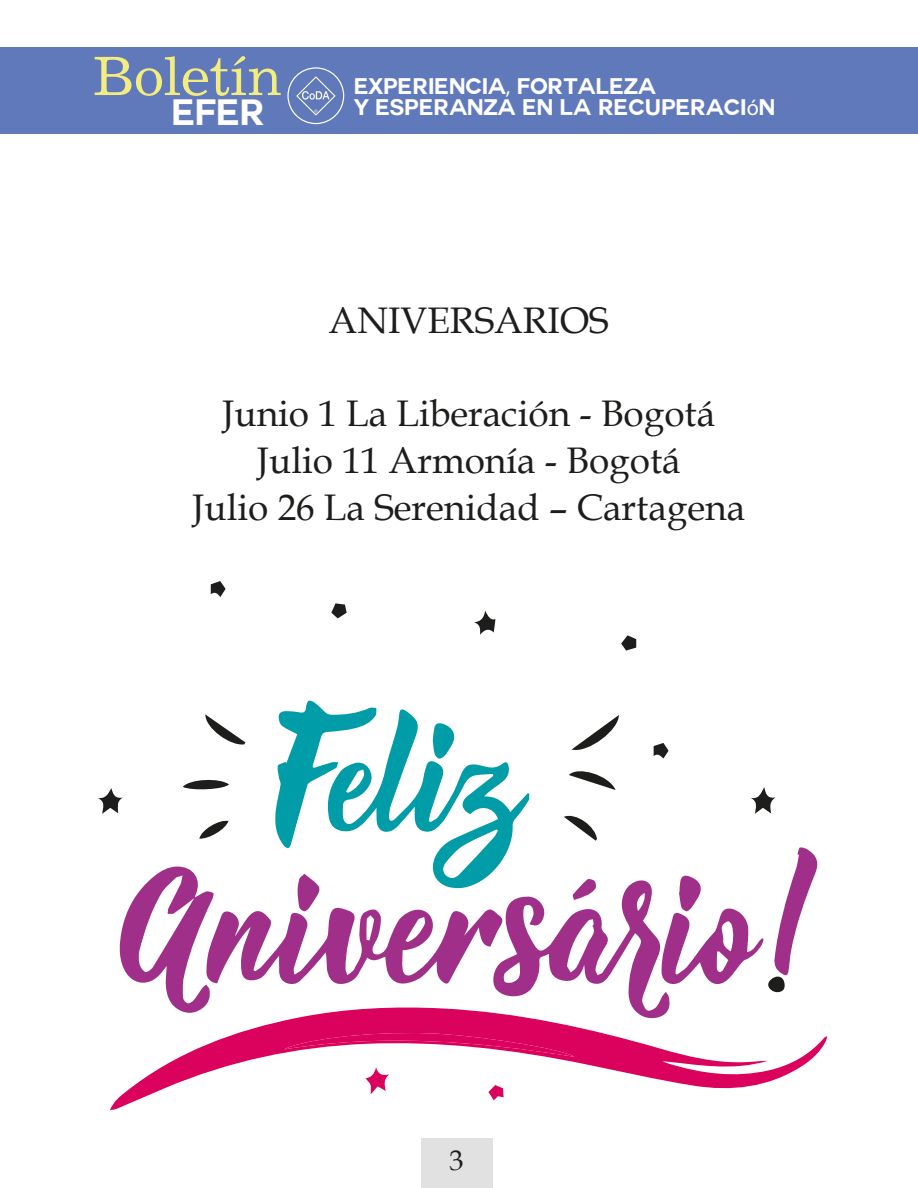
<style>
.page{position:relative;width:918px;height:1188px;background:#fff}
.page>*{position:absolute;margin:0;border:0;box-sizing:border-box;transform-origin:0 0}
.t1{font:52.65px "News 702 BT";color:#f3ec7e}
.t2{font:37.05px/47px "Book Antiqua";color:#1d1d1b;text-align:center}
.t3{font:700 35.7px "Couture";color:#fff}
.t4{font:28.65px "Book Antiqua";color:#1d1d1b}
.t5{font:700 22.05px/20.5px "Couture";color:#fff}
.s1{font-family:"Myriad Pro";font-weight:400}
</style>
<div class="page">
<div style="left:0;top:48px;width:918px;height:86px;background:#6079bb"></div>
<svg style="left:287px;top:67px;width:57px;height:57px"></svg>
<div style="left:421px;top:1138px;width:71px;height:50px;background:#e1e1e1"></div>
<svg style="left:110px;top:1019px;width:717px;height:91px"></svg>
<svg style="left:365px;top:1067px;width:24px;height:27px"></svg>
<svg style="left:474px;top:611px;width:21px;height:24px"></svg>
<svg style="left:98px;top:700px;width:720px;height:319px"></svg>
<svg style="left:211px;top:581px;width:15px;height:16px"></svg>
<svg style="left:331px;top:603px;width:16px;height:15px"></svg>
<svg style="left:621px;top:635px;width:15px;height:16px"></svg>
<svg style="left:488px;top:1085px;width:16px;height:15px"></svg>
<svg style="left:284px;top:1031px;width:291px;height:26px"></svg>
<h1 class="t1" style="left:93px;top:44px;width:191px">Boletín</h1>
<p class="t3" style="left:172px;top:96px;width:95px">EFER</p>
<p class="t5" style="left:354px;top:76px;width:423px">EXPERIENCIA<span class="s1">,</span> FORTALEZA<br>Y ESPERANZA EN LA RECUPERACI<span class="s1">ó</span>N</p>
<p class="t2" style="left:329px;top:296px;width:282px">ANIVERSARIOS</p>
<p class="t2" style="left:192px;top:390px;width:555px">Junio 1 La Liberación - Bogotá<br>Julio 11 Armonía - Bogotá<br>Julio 26 La Serenidad – Cartagena</p>
<p class="t4" style="left:449px;top:1140px;width:16px">3</p>
</div>
